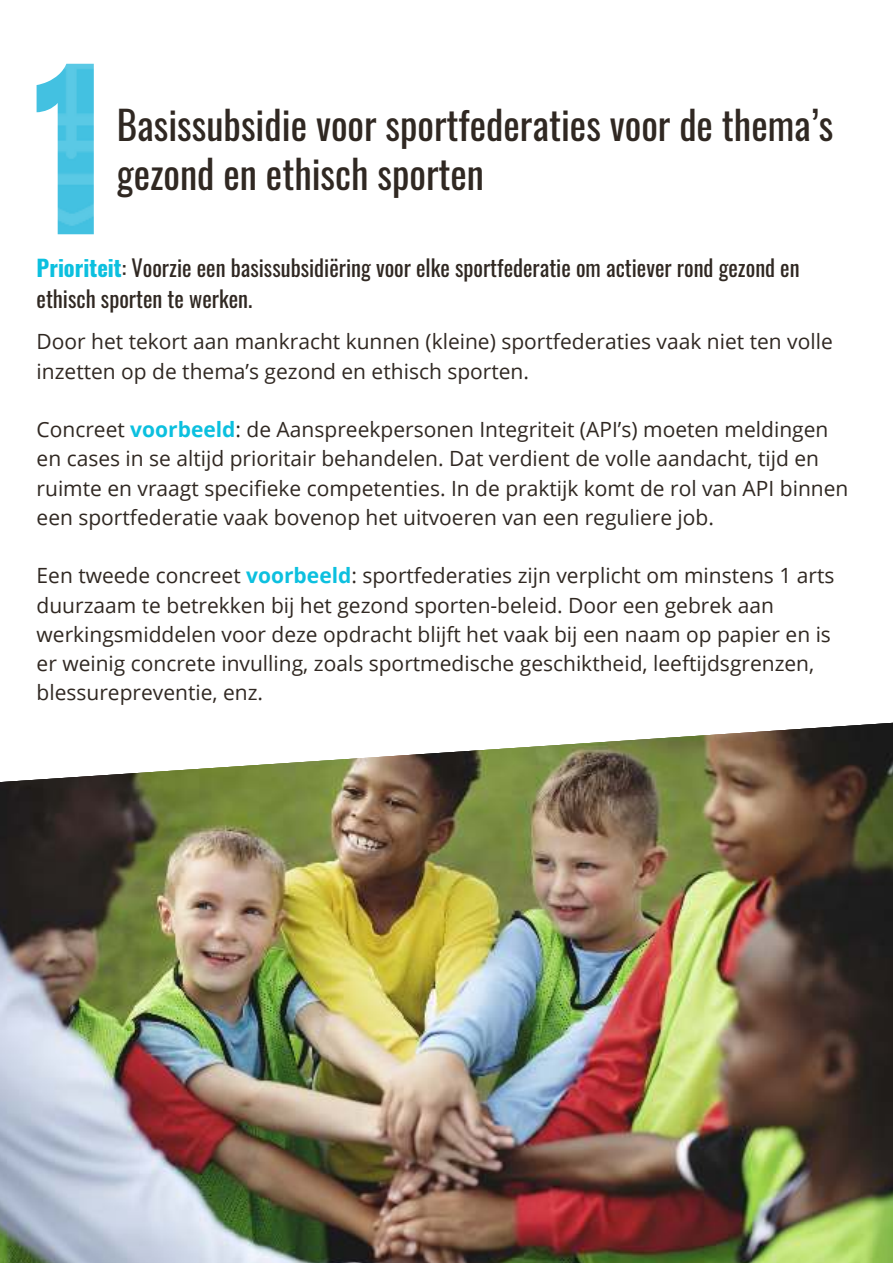
<style>
.page{position:relative;width:893px;height:1264px;background:#fff}
.page>*{position:absolute;margin:0;border:0;box-sizing:border-box;transform-origin:0 0}
.t1{font:39px/48.3px "Oswald";color:#302822}
.t2{font:22.5px/31.5px "Oswald";color:#302822}
.t3{font:21px/29.2px "Open Sans";color:#302822}
.s1{font-weight:700;color:#0cc0df}
</style>
<div class="page">
<img style="left:0;top:790px;width:892px;height:472px">
<svg style="left:0;top:722px;width:892px;height:68px"></svg>
<img style="left:37px;top:64px;width:57px;height:170px">
<h1 class="t1" style="left:117px;top:97px;width:718px">Basissubsidie voor sportfederaties voor de thema’s gezond en ethisch sporten</h1>
<p class="t2" style="left:37px;top:249px;width:764px"><span class="s1">Prioriteit</span>: Voorzie een basissubsidiëring voor elke sportfederatie om actiever rond gezond en ethisch sporten te werken.</p>
<p class="t3" style="left:37px;top:326px;width:797px">Door het tekort aan mankracht kunnen (kleine) sportfederaties vaak niet ten volle inzetten op de thema’s gezond en ethisch sporten.</p>
<p class="t3" style="left:37px;top:414px;width:813px">Concreet <span class="s1">voorbeeld</span>: de Aanspreekpersonen Integriteit (API’s) moeten meldingen en cases in se altijd prioritair behandelen. Dat verdient de volle aandacht, tijd en ruimte en vraagt specifieke competenties. In de praktijk komt de rol van API binnen een sportfederatie vaak bovenop het uitvoeren van een reguliere job.</p>
<p class="t3" style="left:37px;top:560px;width:799px">Een tweede concreet <span class="s1">voorbeeld</span>: sportfederaties zijn verplicht om minstens 1 arts duurzaam te betrekken bij het gezond sporten-beleid. Door een gebrek aan werkingsmiddelen voor deze opdracht blijft het vaak bij een naam op papier en is er weinig concrete invulling, zoals sportmedische geschiktheid, leeftijdsgrenzen, blessurepreventie, enz.</p>
</div>
